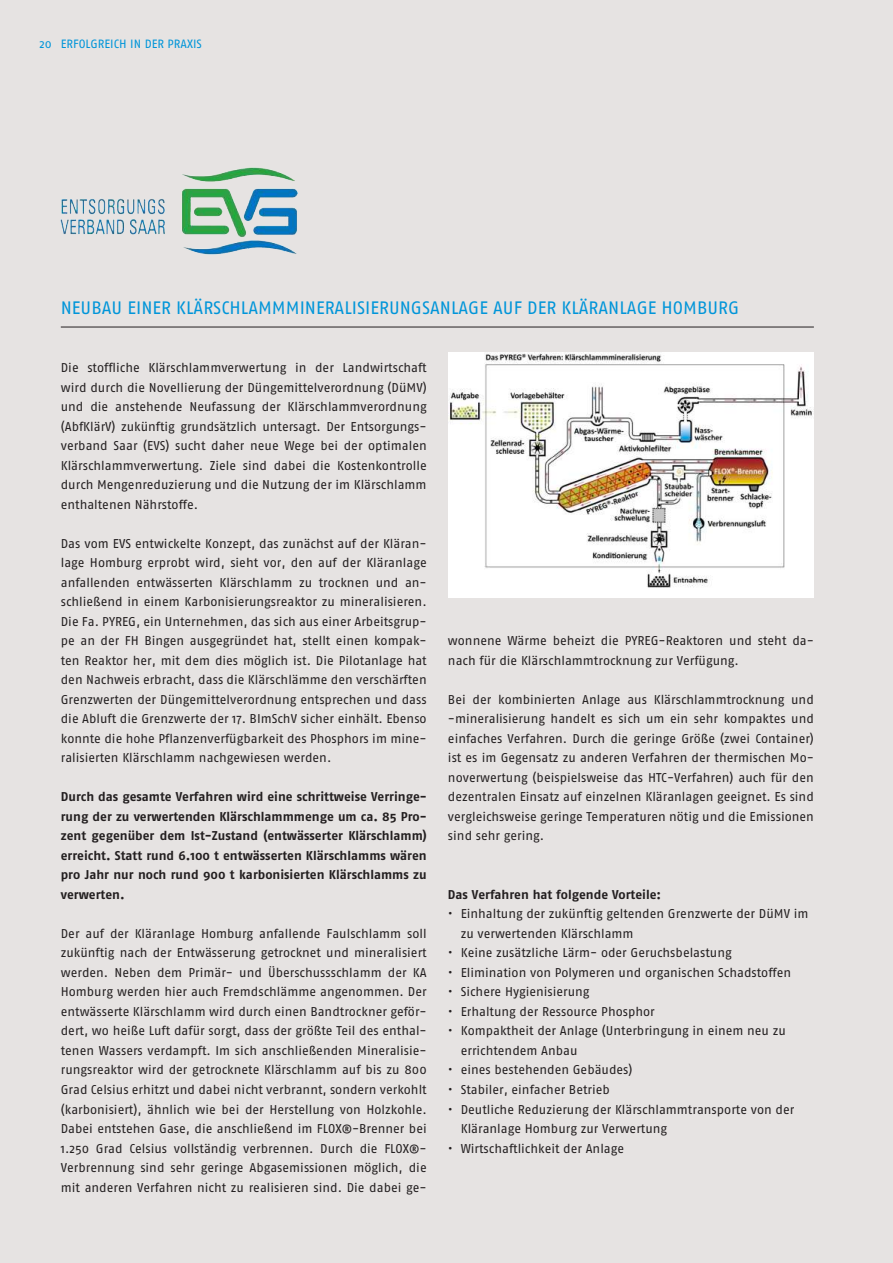
<style>
.page{position:relative;width:893px;height:1263px;background:#e6e3e2}
.page>*{position:absolute;margin:0;border:0;box-sizing:border-box;transform-origin:0 0}
.t1{font:18px "Fago No";color:#0095d9}
.t2{font:12.75px/19.5px "Fago No";color:#231f20}
.t3{font:700 12.75px/19.5px "Fago No";color:#231f20;text-align:justify}
.t4{font:12px "Fago No";color:#0095d9}
</style>
<div class="page">
<img style="left:61px;top:167px;width:237px;height:88px">
<img style="left:449px;top:353px;width:365px;height:244px">
<hr style="left:61px;top:327px;width:753px;height:1px;background:#231f20">
<p class="t4" style="left:40px;top:37px;width:14px">20</p>
<p class="t4" style="left:61px;top:37px;width:143px">ERFOLGREICH IN DER PRAXIS</p>
<h1 class="t1" style="left:61px;top:297px;width:680px">NEUBAU EINER KLÄRSCHLAMMMINERALISIERUNGSANLAGE AUF DER KLÄRANLAGE HOMBURG</h1>
<p class="t2" style="left:61px;top:358px;width:367px;text-align:justify">Die stoffliche Klärschlammverwertung in der Landwirtschaft wird durch die Novellierung der Düngemittelverordnung (DüMV) und die anstehende Neufassung der Klärschlammverordnung (AbfKlärV) zukünftig grundsätzlich untersagt. Der Entsorgungs&shy;verband Saar (EVS) sucht daher neue Wege bei der optimalen Klärschlammverwertung. Ziele sind dabei die Kostenkontrolle durch Mengenreduzierung und die Nutzung der im Klärschlamm enthaltenen Nährstoffe.</p>
<p class="t2" style="left:61px;top:534px;width:367px;text-align:justify">Das vom EVS entwickelte Konzept, das zunächst auf der Kläran&shy;lage Homburg erprobt wird, sieht vor, den auf der Kläranlage anfallenden entwässerten Klärschlamm zu trocknen und an&shy;schließend in einem Karbonisierungsreaktor zu mineralisieren.<br>Die Fa. PYREG, ein Unternehmen, das sich aus einer Arbeitsgrup&shy;pe an der FH Bingen ausgegründet hat, stellt einen kompak&shy;ten Reaktor her, mit dem dies möglich ist. Die Pilotanlage hat den Nachweis erbracht, dass die Klärschlämme den verschärften Grenzwerten der Düngemittelverordnung entsprechen und dass die Abluft die Grenzwerte der 17. BImSchV sicher einhält. Ebenso konnte die hohe Pflanzenverfügbarkeit des Phosphors im mine&shy;ralisierten Klärschlamm nachgewiesen werden.</p>
<p class="t3" style="left:61px;top:787px;width:367px">Durch das gesamte Verfahren wird eine schrittweise Verringe&shy;rung der zu verwertenden Klärschlammmenge um ca. 85 Pro&shy;zent gegenüber dem Ist-Zustand (entwässerter Klärschlamm) erreicht. Statt rund 6.100 t entwässerten Klärschlamms wären pro Jahr nur noch rund 900 t karbonisierten Klärschlamms zu verwerten.</p>
<p class="t2" style="left:61px;top:924px;width:367px;text-align:justify">Der auf der Kläranlage Homburg anfallende Faulschlamm soll zukünftig nach der Entwässerung getrocknet und mineralisiert werden. Neben dem Primär- und Überschussschlamm der KA Homburg werden hier auch Fremdschlämme angenommen. Der entwässerte Klärschlamm wird durch einen Bandtrockner geför&shy;dert, wo heiße Luft dafür sorgt, dass der größte Teil des enthal&shy;tenen Wassers verdampft. Im sich anschließenden Mineralisie&shy;rungsreaktor wird der getrocknete Klärschlamm auf bis zu 800<br>Grad Celsius erhitzt und dabei nicht verbrannt, sondern verkohlt (karbonisiert), ähnlich wie bei der Herstellung von Holzkohle.<br>Dabei entstehen Gase, die anschließend im FLOX®-Brenner bei 1.250 Grad Celsius vollständig verbrennen. Durch die FLOX®- Verbrennung sind sehr geringe Abgasemissionen möglich, die mit anderen Verfahren nicht zu realisieren sind. Die dabei ge-</p>
<p class="t2" style="left:448px;top:631px;width:367px">wonnene Wärme beheizt die PYREG-Reaktoren und steht da&shy;nach für die Klärschlammtrocknung zur Verfügung.</p>
<p class="t2" style="left:448px;top:690px;width:367px;text-align:justify">Bei der kombinierten Anlage aus Klärschlammtrocknung und -mineralisierung handelt es sich um ein sehr kompaktes und einfaches Verfahren. Durch die geringe Größe (zwei Container) ist es im Gegensatz zu anderen Verfahren der thermischen Mo&shy;noverwertung (beispielsweise das HTC-Verfahren) auch für den dezentralen Einsatz auf einzelnen Kläranlagen geeignet. Es sind vergleichsweise geringe Temperaturen nötig und die Emissionen sind sehr gering.</p>
<p class="t3" style="left:448px;top:884px;width:215px">Das Verfahren hat folgende Vorteile:</p>
<p class="t2" style="left:461px;top:904px;width:349px;text-indent:-13px">• Einhaltung der zukünftig geltenden Grenzwerte der DüMV im zu verwertenden Klärschlamm</p>
<p class="t2" style="left:448px;top:943px;width:285px">• Keine zusätzliche Lärm- oder Geruchsbelastung</p>
<p class="t2" style="left:448px;top:963px;width:345px">• Elimination von Polymeren und organischen Schadstoffen</p>
<p class="t2" style="left:448px;top:982px;width:143px">• Sichere Hygienisierung</p>
<p class="t2" style="left:448px;top:1002px;width:208px">• Erhaltung der Ressource Phosphor</p>
<p class="t2" style="left:461px;top:1021px;width:327px;text-indent:-13px">• Kompaktheit der Anlage (Unterbringung in einem neu zu errichtendem Anbau</p>
<p class="t2" style="left:448px;top:1060px;width:186px">• eines bestehenden Gebäudes)</p>
<p class="t2" style="left:448px;top:1080px;width:163px">• Stabiler, einfacher Betrieb</p>
<p class="t2" style="left:461px;top:1099px;width:335px;text-indent:-13px">• Deutliche Reduzierung der Klärschlammtransporte von der<br>Kläranlage Homburg zur Verwertung</p>
<p class="t2" style="left:448px;top:1138px;width:178px">• Wirtschaftlichkeit der Anlage</p>
</div>
